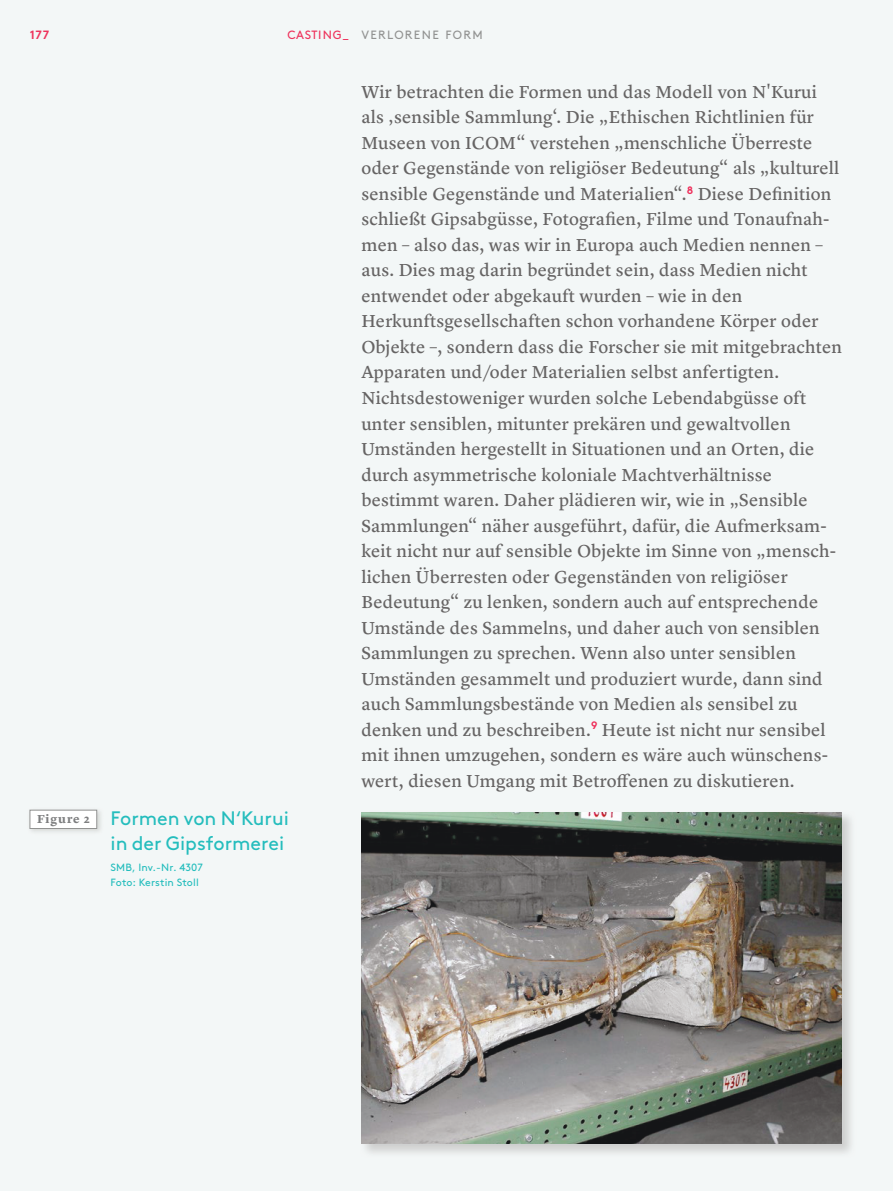
<style>
.page{position:relative;width:893px;height:1191px;background:#f3f7f7}
.page>*{position:absolute;margin:0;border:0;box-sizing:border-box;transform-origin:0 0}
.t1{font:19.5px/25.5px "Brown Pro";color:#24bdbd}
.t2{font:18px/25.5px "Lyon Text Regular No.2";letter-spacing:.01em;color:#666464}
.t3{font:12px "Brown Pro";letter-spacing:.11em;color:#929392}
.t4{font:12px "Brown Pro";letter-spacing:.045em;color:#ee335c}
.t5{font:700 12px "Lyon Text";letter-spacing:.08em;color:#7d7e7f}
.t6{font:700 12px "Brown Pro";color:#ee335c}
.t7{font:10.5px/15px "Brown Pro";letter-spacing:.015em;color:#24bdbd}
</style>
<div class="page">
<img style="left:361px;top:815px;width:490px;height:338px">
<img style="left:361px;top:812px;width:481px;height:331px">
<img style="left:29px;top:809px;width:72px;height:23px">
<div style="left:30px;top:810px;width:67px;height:18px;background:#fff"></div>
<div style="left:30px;top:810px;width:67px;height:18px;border:1px solid #929392"></div>
<p class="t6" style="left:30px;top:30px;width:21px">177</p>
<p class="t4" style="left:287px;top:30px;width:63px">CASTING_</p>
<p class="t3" style="left:361px;top:30px;width:123px">VERLORENE FORM</p>
<p class="t5" style="left:37px;top:813px;width:54px">Figure 2</p>
<p class="t1" style="left:111px;top:807px;width:180px">Formen von N‘Kurui in der Gipsformerei</p>
<p class="t7" style="left:111px;top:860px;width:94px">SMB, Inv.-Nr. 4307<br>Foto: Kerstin Stoll</p>
<p class="t2" style="left:361px;top:81px;width:482px">Wir betrachten die Formen und das Modell von N'Kurui als ‚sensible Sammlung‘. Die „Ethischen Richtlinien für Museen von ICOM“ verstehen „menschliche Überreste oder Gegenstände von religiöser Bedeutung“ als „kulturell sensible Gegenstände und Materialien“.<sup>8</sup> Diese Definition schließt Gipsabgüsse, Fotografien, Filme und Tonaufnah&shy;men – also das, was wir in Europa auch Medien nennen – aus. Dies mag darin begründet sein, dass Medien nicht entwendet oder abgekauft wurden – wie in den Herkunftsgesellschaften schon vorhandene Körper oder Objekte –, sondern dass die Forscher sie mit mitgebrachten Apparaten und/oder Materialien selbst anfertigten.<br>Nichtsdestoweniger wurden solche Lebendabgüsse oft unter sensiblen, mitunter prekären und gewalt vollen Umständen hergestellt in Situationen und an Orten, die durch asymmetrische koloniale Machtverhältnisse bestimmt waren. Daher plädieren wir, wie in „Sensible Sammlungen“ näher ausgeführt, dafür, die Aufmerksam&shy;keit nicht nur auf sensible Objekte im Sinne von „mensch&shy;lichen Überresten oder Gegenständen von religiöser Bedeutung“ zu lenken, sondern auch auf entsprechende Umstände des Sammelns, und daher auch von sensiblen Sammlungen zu sprechen. Wenn also unter sensiblen Umständen gesammelt und produziert wurde, dann sind auch Sammlungsbestände von Medien als sensibel zu denken und zu beschreiben.<sup>9</sup> Heute ist nicht nur sensibel mit ihnen umzugehen, sondern es wäre auch wünschens&shy;wert, diesen Umgang mit Betroffenen zu diskutieren.</p>
</div>
